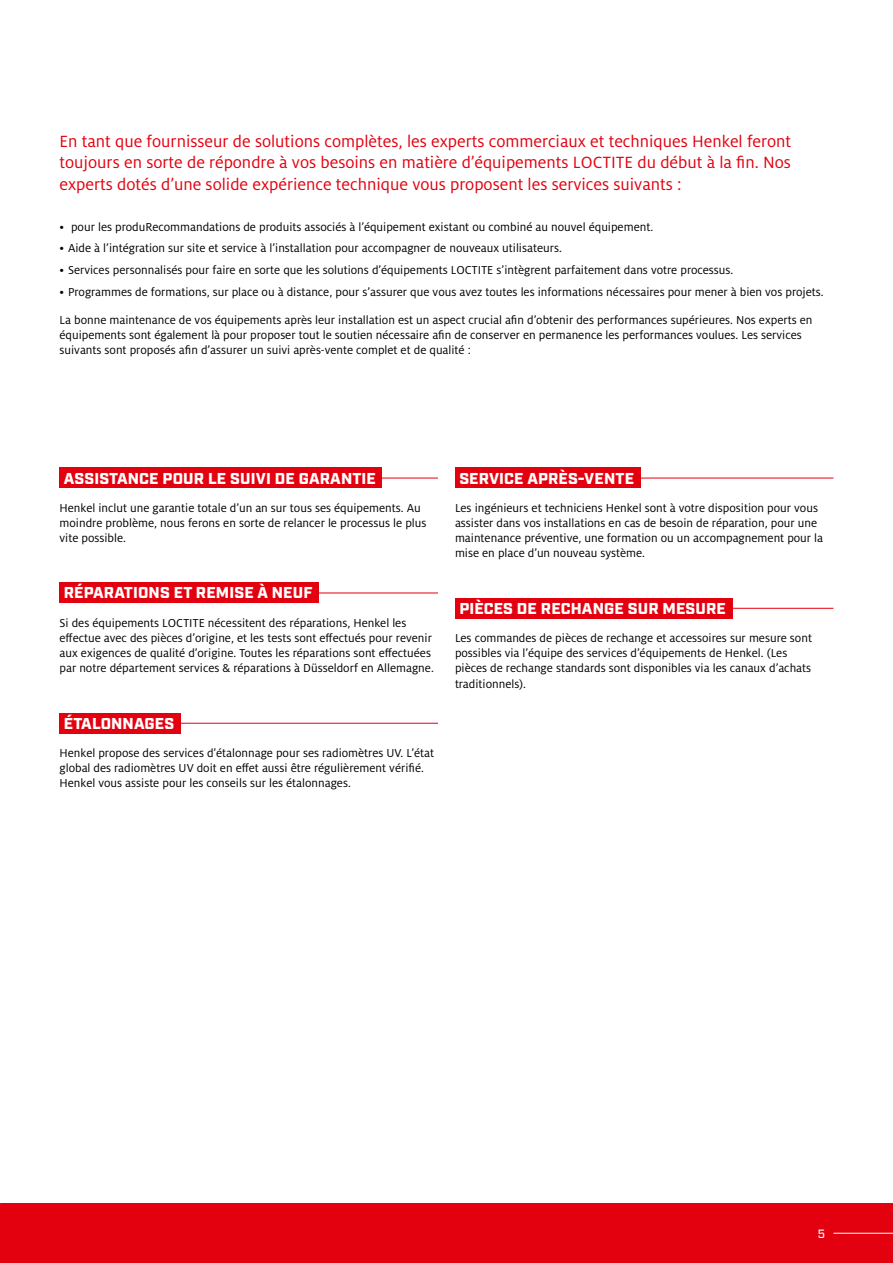
<style>
.page{position:relative;width:893px;height:1263px;background:#fff}
.page>*{position:absolute;margin:0;border:0;box-sizing:border-box;transform-origin:0 0}
.t1{font:18px/21.6px "Henkel Milo";color:#e3000f;text-align:justify}
.t2{font:900 15.75px "Industry";letter-spacing:.01em;color:#fff}
.t3{font:12.75px/15.3px "Henkel Milo";color:#000}
.t4{font:500 12px "Industry";color:#fff}
</style>
<div class="page">
<div style="left:0;top:1203px;width:893px;height:60px;background:#e3000f"></div>
<hr style="left:833px;top:1233px;width:60px;height:1px;background:#fff">
<div style="left:60px;top:468px;width:322px;height:20px;background:#e3000f"></div>
<hr style="left:60px;top:478px;width:378px;height:1px;background:#e3000f">
<div style="left:60px;top:583px;width:259px;height:20px;background:#e3000f"></div>
<hr style="left:60px;top:593px;width:378px;height:1px;background:#e3000f">
<div style="left:60px;top:713px;width:121px;height:20px;background:#e3000f"></div>
<hr style="left:60px;top:723px;width:378px;height:1px;background:#e3000f">
<div style="left:455px;top:468px;width:185px;height:20px;background:#e3000f"></div>
<hr style="left:455px;top:478px;width:378px;height:1px;background:#e3000f">
<div style="left:455px;top:598px;width:277px;height:20px;background:#e3000f"></div>
<hr style="left:455px;top:608px;width:378px;height:1px;background:#e3000f">
<p class="t1" style="left:60px;top:130px;width:733px">En tant que fournisseur de solutions complètes, les experts commerciaux et techniques Henkel feront toujours en sorte de répondre à vos besoins en matière d’équipements LOCTITE du début à la fin. Nos experts dotés d’une solide expérience technique vous proposent les services suivants :</p>
<p class="t3" style="left:60px;top:219px;width:595px">• pour les produRecommandations de produits associés à l’équipement existant ou combiné au nouvel équipement.</p>
<p class="t3" style="left:60px;top:241px;width:504px">• Aide à l’intégration sur site et service à l’installation pour accompagner de nouveaux utilisateurs.</p>
<p class="t3" style="left:60px;top:263px;width:675px">• Services personnalisés pour faire en sorte que les solutions d’équipements LOCTITE s’intègrent parfaitement dans votre processus.</p>
<p class="t3" style="left:60px;top:284px;width:766px">• Programmes de formations, sur place ou à distance, pour s’assurer que vous avez toutes les informations nécessaires pour mener à bien vos projets.</p>
<p class="t3" style="left:60px;top:312px;width:754px">La bonne maintenance de vos équipements après leur installation est un aspect crucial afin d’obtenir des performances supérieures. Nos experts en équipements sont également là pour proposer tout le soutien nécessaire afin de conserver en permanence les performances voulues. Les services suivants sont proposés afin d’assurer un suivi après-vente complet et de qualité :</p>
<p class="t2" style="left:64px;top:469px;width:314px">ASSISTANCE POUR LE SUIVI DE GARANTIE</p>
<p class="t3" style="left:60px;top:500px;width:368px">Henkel inclut une garantie totale d’un an sur tous ses équipements. Au moindre problème, nous ferons en sorte de relancer le processus le plus vite possible.</p>
<p class="t2" style="left:64px;top:583px;width:250px">RÉPARATIONS ET REMISE À NEUF</p>
<p class="t3" style="left:60px;top:615px;width:376px">Si des équipements LOCTITE nécessitent des réparations, Henkel les effectue avec des pièces d’origine, et les tests sont effectués pour revenir aux exigences de qualité d’origine. Toutes les réparations sont effectuées par notre département services &amp; réparations à Düsseldorf en Allemagne.</p>
<p class="t2" style="left:64px;top:714px;width:112px">ÉTALONNAGES</p>
<p class="t3" style="left:60px;top:745px;width:376px">Henkel propose des services d’étalonnage pour ses radiomètres UV. L’état global des radiomètres UV doit en effet aussi être régulièrement vérifié.<br>Henkel vous assiste pour les conseils sur les étalonnages.</p>
<p class="t2" style="left:459px;top:469px;width:176px">SERVICE APRÈS-VENTE</p>
<p class="t3" style="left:455px;top:500px;width:370px">Les ingénieurs et techniciens Henkel sont à votre disposition pour vous assister dans vos installations en cas de besoin de réparation, pour une maintenance préventive, une formation ou un accompagnement pour la mise en place d’un nouveau système.</p>
<p class="t2" style="left:459px;top:599px;width:268px">PIÈCES DE RECHANGE SUR MESURE</p>
<p class="t3" style="left:455px;top:630px;width:358px">Les commandes de pièces de rechange et accessoires sur mesure sont possibles via l’équipe des services d’équipements de Henkel. (Les pièces de rechange standards sont disponibles via les canaux d’achats traditionnels).</p>
<p class="t4" style="left:818px;top:1226px;width:9px">5</p>
</div>
